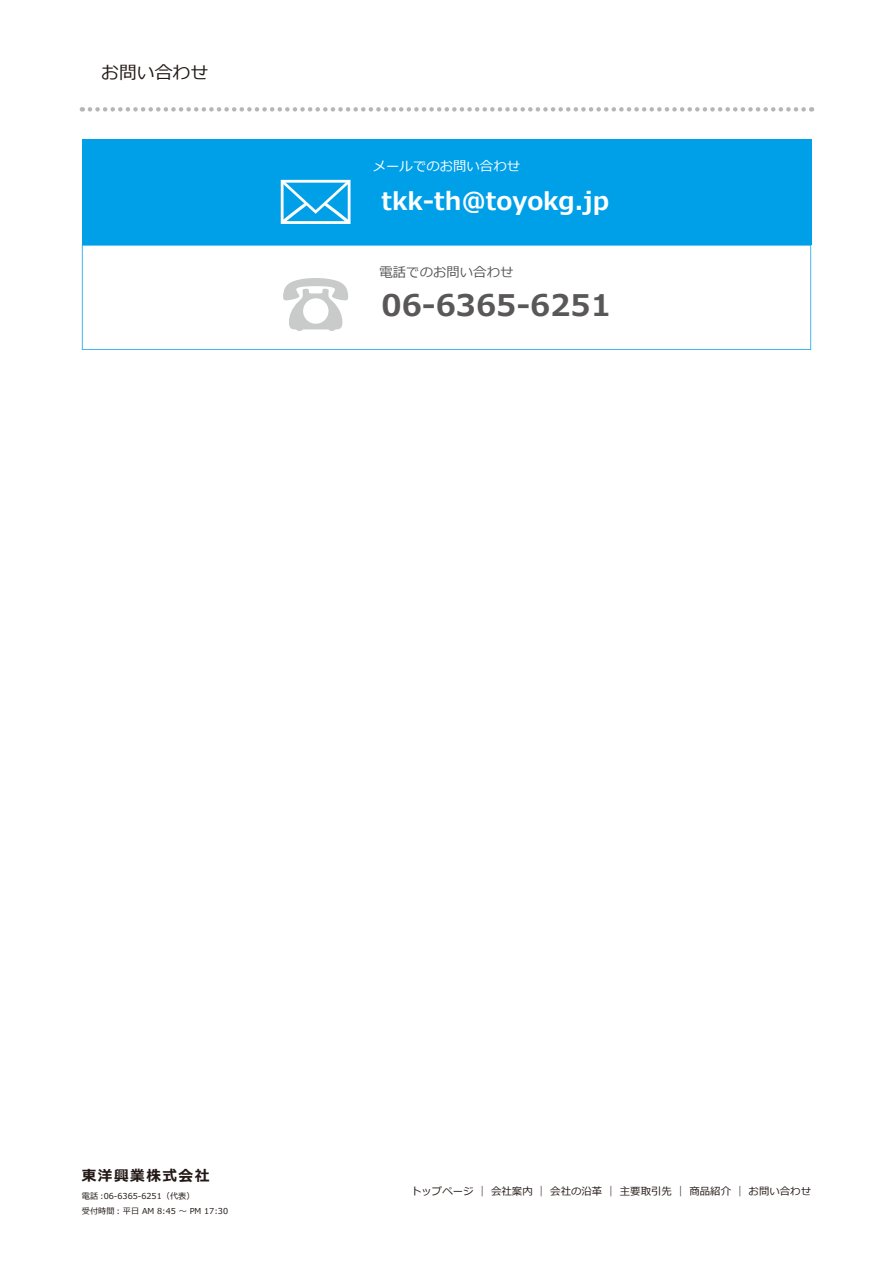
<style>
.page{position:relative;width:893px;height:1263px;background:#fff}
.page>*{position:absolute;margin:0;border:0;box-sizing:border-box;transform-origin:0 0}
.t1{font:700 29.7px "Meiryo";color:#595757}
.t2{font:700 24.6px "Meiryo";color:#fff}
.t3{font:17.85px "Meiryo";color:#221815}
.t4{font:700 14.7px "Meiryo";letter-spacing:.1em;color:#221815}
.t5{font:13.35px "Meiryo";color:#fff}
.t6{font:13.35px "Meiryo";color:#595757}
.t7{font:10.35px "Meiryo";color:#221815}
.t8{font:8.25px/14.2px "Meiryo";color:#221815}
</style>
<div class="page">
<svg style="left:82px;top:107px;width:722px;height:5px"></svg>
<div style="left:82px;top:139px;width:729px;height:105px;background:#00a0e9"></div>
<svg style="left:82px;top:245px;width:729px;height:105px"></svg>
<svg style="left:409px;top:283px;width:75px;height:50px"></svg>
<svg style="left:280px;top:179px;width:71px;height:45px"></svg>
<svg style="left:283px;top:278px;width:65px;height:53px"></svg>
<h3 class="t3" style="left:101px;top:60px;width:109px">お問い合わせ</h3>
<h3 class="t5" style="left:373px;top:157px;width:149px">メールでのお問い合わせ</h3>
<h2 class="t2" style="left:382px;top:184px;width:229px">tkk-th@toyokg.jp</h2>
<h3 class="t6" style="left:379px;top:263px;width:135px">電話でのお問い合わせ</h3>
<h1 class="t1" style="left:382px;top:284px;width:231px">06-6365-6251</h1>
<h3 class="t4" style="left:82px;top:1165px;width:129px">東洋興業株式会社</h3>
<p class="t8" style="left:82px;top:1190px;width:148px">電話 :06-6365-6251（代表）<br>受付時間 : 平日 AM 8:45 ～ PM 17:30</p>
<p class="t7" style="left:411px;top:1184px;width:402px">トップページ ｜ 会社案内 ｜ 会社の沿革 ｜ 主要取引先 ｜ 商品紹介 ｜ お問い合わせ</p>
</div>
